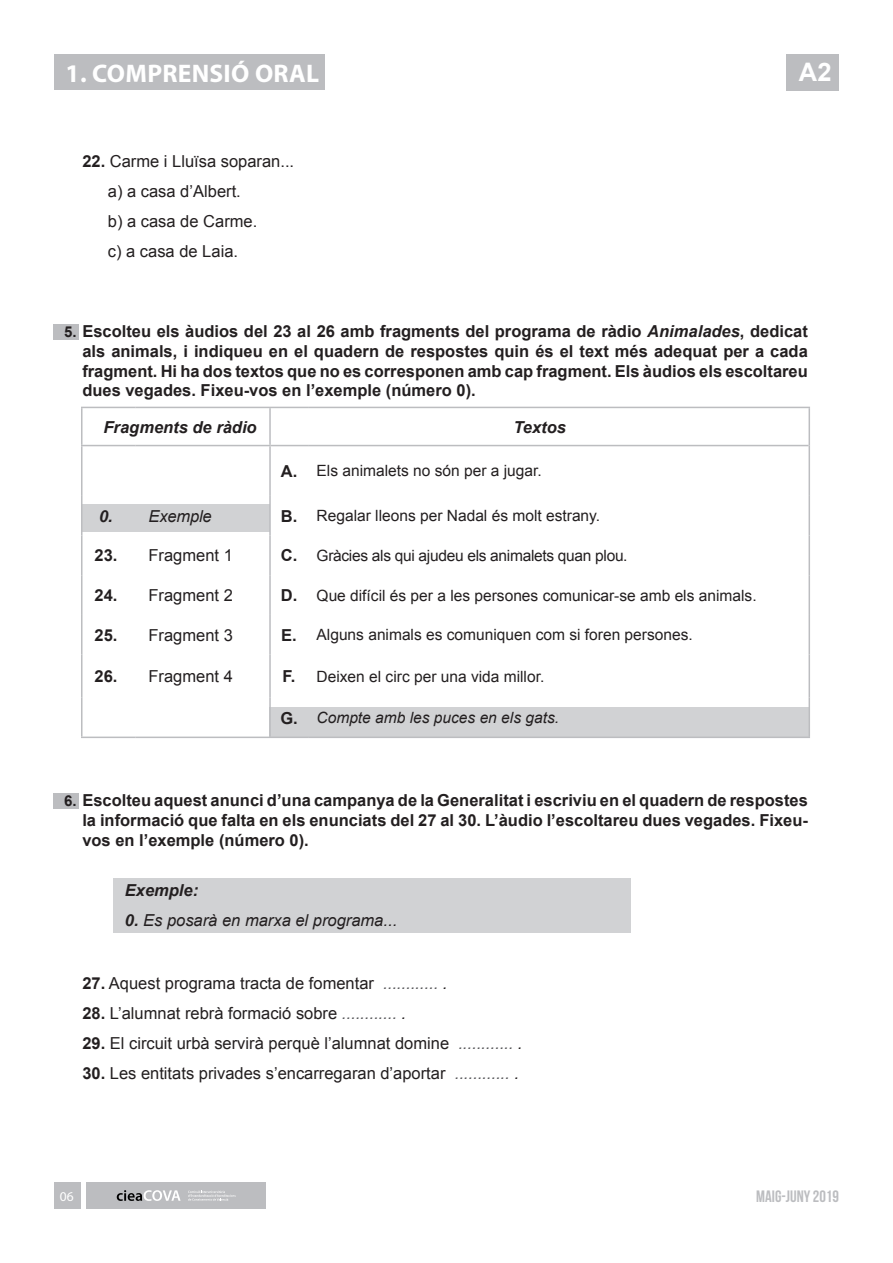
<style>
.page{position:relative;width:893px;height:1263px;background:#fff}
.page>*{position:absolute;margin:0;border:0;box-sizing:border-box;transform-origin:0 0}
.t1{font:700 25.5px "Myriad Pro";letter-spacing:.01em;color:#fff}
.t2{font:700 25.5px "Arial";color:#fff}
.SUBENUNCIAT{font:700 16.5px/19.8px "Arial";color:#231f20;text-align:justify}
.V_F{font:16.5px "Arial";color:#231f20}
.TABLA_Contenido_celd{font:16.5px "Arial";color:#231f20}
.V_F-2{font:italic 16.5px "Arial";color:#231f20}
.TABLA_Contenido_celd-2{font:italic 700 16.5px "Arial";color:#231f20}
.TABLA_CABECERA_1_BAT{font:700 16.5px "Arial";color:#231f20}
.SUB_ENUNCIAT{font:700 16.5px "Bebas Neue";color:#bcbdc0}
.TABLA_Contenido_celd-3{font:700 16.5px "Arial";color:#231f20}
.V_F-3{font:italic 700 16.5px "Arial";color:#231f20}
.TABLA_Contenido_celd-4{font:italic 16.5px "Arial";letter-spacing:-.01em;color:#231f20}
.TABLA_CABECERA_1_BAT-2{font:15.6px "Arial";color:#231f20}
.TABLA_CABECERA_1_BAT-3{font:15.6px "Arial";letter-spacing:-.02em;color:#231f20}
.TABLA_CABECERA_1_BAT-4{font:italic 15.6px "Arial";color:#231f20}
.t3{font:13.5px "Myriad Pro";color:#fff}
.s1{font-weight:700}
.s2{font-size:15px}
.s3{font-style:italic}
.s4{font-style:italic;color:#5a5a5d}
</style>
<div class="page">
<div style="left:54px;top:1182px;width:27px;height:27px;background:#bcbdc0"></div>
<div style="left:87px;top:1182px;width:179px;height:27px;background:#bcbdc0"></div>
<svg style="left:117px;top:1190px;width:64px;height:11px"></svg>
<svg style="left:188px;top:1190px;width:48px;height:10px"></svg>
<div style="left:787px;top:54px;width:52px;height:37px;background:#bcbdc0"></div>
<div style="left:270px;top:707px;width:540px;height:30px;background:#d1d2d4"></div>
<div style="left:83px;top:504px;width:187px;height:27px;background:#d1d2d4"></div>
<div style="left:113px;top:878px;width:517px;height:54px;background:#d1d2d4"></div>
<div style="left:53px;top:324px;width:26px;height:15px;background:#bcbdc0"></div>
<div style="left:53px;top:793px;width:26px;height:15px;background:#bcbdc0"></div>
<hr style="left:808px;top:446px;width:2px;height:50px;background:#bcbdc0">
<hr style="left:808px;top:496px;width:2px;height:40px;background:#bcbdc0">
<hr style="left:808px;top:535px;width:2px;height:40px;background:#bcbdc0">
<hr style="left:808px;top:575px;width:2px;height:40px;background:#bcbdc0">
<hr style="left:808px;top:615px;width:2px;height:40px;background:#bcbdc0">
<hr style="left:808px;top:655px;width:2px;height:43px;background:#bcbdc0">
<hr style="left:808px;top:698px;width:2px;height:39px;background:#bcbdc0">
<hr style="left:270px;top:737px;width:38px;height:1px;background:#bcbdc0">
<hr style="left:308px;top:737px;width:502px;height:1px;background:#bcbdc0">
<hr style="left:270px;top:407px;width:38px;height:1px;background:#bcbdc0">
<hr style="left:308px;top:407px;width:502px;height:1px;background:#bcbdc0">
<hr style="left:808px;top:408px;width:2px;height:38px;background:#bcbdc0">
<hr style="left:81px;top:445px;width:55px;height:1px;background:#bcbdc0">
<hr style="left:136px;top:445px;width:135px;height:1px;background:#bcbdc0">
<hr style="left:81px;top:407px;width:55px;height:1px;background:#bcbdc0">
<hr style="left:81px;top:408px;width:1px;height:37px;background:#bcbdc0">
<hr style="left:136px;top:407px;width:134px;height:1px;background:#bcbdc0">
<hr style="left:269px;top:408px;width:2px;height:37px;background:#bcbdc0">
<hr style="left:81px;top:446px;width:1px;height:50px;background:#bcbdc0">
<hr style="left:269px;top:446px;width:2px;height:50px;background:#bcbdc0">
<hr style="left:81px;top:496px;width:1px;height:40px;background:#bcbdc0">
<hr style="left:269px;top:496px;width:2px;height:40px;background:#bcbdc0">
<hr style="left:81px;top:535px;width:1px;height:40px;background:#bcbdc0">
<hr style="left:269px;top:535px;width:2px;height:40px;background:#bcbdc0">
<hr style="left:81px;top:575px;width:1px;height:40px;background:#bcbdc0">
<hr style="left:269px;top:575px;width:2px;height:40px;background:#bcbdc0">
<hr style="left:81px;top:615px;width:1px;height:40px;background:#bcbdc0">
<hr style="left:269px;top:615px;width:2px;height:40px;background:#bcbdc0">
<hr style="left:81px;top:655px;width:1px;height:43px;background:#bcbdc0">
<hr style="left:269px;top:655px;width:2px;height:43px;background:#bcbdc0">
<hr style="left:81px;top:698px;width:1px;height:39px;background:#bcbdc0">
<hr style="left:269px;top:698px;width:2px;height:39px;background:#bcbdc0">
<hr style="left:81px;top:737px;width:55px;height:1px;background:#bcbdc0">
<hr style="left:136px;top:737px;width:134px;height:1px;background:#bcbdc0">
<hr style="left:271px;top:445px;width:37px;height:1px;background:#bcbdc0">
<hr style="left:308px;top:445px;width:500px;height:1px;background:#bcbdc0">
<div style="left:54px;top:54px;width:270px;height:35px;background:#bcbdc0"></div>
<p class="t1" style="left:66px;top:57px;width:255px">1. COMPRENSIÓ ORAL</p>
<p class="V_F" style="left:82px;top:151px;width:213px"><span class="s1">22.</span> Carme i Lluïsa soparan...</p>
<p class="V_F" style="left:108px;top:181px;width:134px">a) a casa d’Albert.</p>
<p class="V_F" style="left:108px;top:211px;width:151px">b) a casa de Carme.</p>
<p class="V_F" style="left:108px;top:241px;width:132px">c) a casa de Laia.</p>
<h1 class="t2" style="left:799px;top:56px;width:34px">A2</h1>
<p class="SUBENUNCIAT" style="left:82px;top:322px;width:727px;text-indent:-18px"><span class="s2">5.</span> Escolteu els àudios del 23 al 26 amb fragments del programa de ràdio <span class="s3">Animalades</span>, dedicat als animals, i indiqueu en el quadern de respostes quin és el text més adequat per a cada fragment. Hi ha dos textos que no es corresponen amb cap fragment. Els àudios els escoltareu dues vegades. Fixeu-vos en l’exemple (número 0).</p>
<p class="TABLA_Contenido_celd-2" style="left:104px;top:416px;width:155px">Fragments de ràdio</p>
<p class="TABLA_Contenido_celd-2" style="left:513px;top:416px;width:54px">Textos</p>
<p class="TABLA_CABECERA_1_BAT" style="left:281px;top:460px;width:18px">A.</p>
<p class="TABLA_CABECERA_1_BAT-2" style="left:317px;top:461px;width:227px">Els animalets no són per a jugar.</p>
<p class="TABLA_Contenido_celd-2" style="left:99px;top:505px;width:15px">0.</p>
<p class="TABLA_Contenido_celd-4" style="left:149px;top:505px;width:65px">Exemple</p>
<p class="TABLA_CABECERA_1_BAT" style="left:281px;top:505px;width:18px">B.</p>
<p class="TABLA_CABECERA_1_BAT-2" style="left:317px;top:506px;width:285px">Regalar lleons per Nadal és molt estrany.</p>
<p class="TABLA_Contenido_celd-3" style="left:95px;top:545px;width:24px">23.</p>
<p class="TABLA_Contenido_celd" style="left:149px;top:545px;width:86px">Fragment 1</p>
<p class="TABLA_CABECERA_1_BAT" style="left:281px;top:545px;width:18px">C.</p>
<p class="TABLA_CABECERA_1_BAT-3" style="left:317px;top:545px;width:313px">Gràcies als qui ajudeu els animalets quan plou.</p>
<p class="TABLA_Contenido_celd-3" style="left:95px;top:584px;width:24px">24.</p>
<p class="TABLA_Contenido_celd" style="left:149px;top:584px;width:86px">Fragment 2</p>
<p class="TABLA_CABECERA_1_BAT" style="left:281px;top:584px;width:18px">D.</p>
<p class="TABLA_CABECERA_1_BAT-2" style="left:317px;top:585px;width:442px">Que difícil és per a les persones comunicar-se amb els animals.</p>
<p class="TABLA_Contenido_celd-3" style="left:95px;top:624px;width:24px">25.</p>
<p class="TABLA_Contenido_celd" style="left:149px;top:624px;width:86px">Fragment 3</p>
<p class="TABLA_CABECERA_1_BAT" style="left:281px;top:624px;width:17px">E.</p>
<p class="TABLA_CABECERA_1_BAT-2" style="left:317px;top:625px;width:378px">Alguns animals es comuniquen com si foren persones.</p>
<p class="TABLA_Contenido_celd-3" style="left:95px;top:665px;width:24px">26.</p>
<p class="TABLA_Contenido_celd" style="left:149px;top:665px;width:86px">Fragment 4</p>
<p class="TABLA_CABECERA_1_BAT" style="left:283px;top:665px;width:14px">F.</p>
<p class="TABLA_CABECERA_1_BAT-2" style="left:317px;top:666px;width:229px">Deixen el circ per una vida millor.</p>
<p class="TABLA_CABECERA_1_BAT" style="left:280px;top:707px;width:19px">G.</p>
<p class="TABLA_CABECERA_1_BAT-4" style="left:317px;top:707px;width:244px">Compte amb les puces en els gats.</p>
<p class="SUBENUNCIAT" style="left:82px;top:791px;width:727px;text-indent:-18px"><span class="s2">6.</span> Escolteu aquest anunci d’una campanya de la Generalitat i escriviu en el quadern de respostes la informació que falta en els enunciats del 27 al 30. L’àudio l’escoltareu dues vegades. Fixeu&shy;vos en l’exemple (número 0).</p>
<p class="V_F-3" style="left:125px;top:879px;width:75px">Exemple:</p>
<p class="V_F-2" style="left:125px;top:909px;width:274px"><span class="s1">0.</span> Es posarà en marxa el programa...</p>
<p class="V_F" style="left:82px;top:972px;width:367px"><span class="s1">27.</span> Aquest programa tracta de fomentar <span class="s4">............</span> <span class="s3">.</span></p>
<p class="V_F" style="left:82px;top:1002px;width:325px"><span class="s1">28.</span> L’alumnat rebrà formació sobre <span class="s4">............</span> <span class="s3">.</span></p>
<p class="V_F" style="left:82px;top:1032px;width:442px"><span class="s1">29.</span> El circuit urbà servirà perquè l’alumnat domine <span class="s4">............</span> <span class="s3">.</span></p>
<p class="V_F" style="left:82px;top:1062px;width:438px"><span class="s1">30.</span> Les entitats privades s’encarregaran d’aportar <span class="s4">............</span> <span class="s3">.</span></p>
<p class="t3" style="left:60px;top:1188px;width:15px">06</p>
<p class="SUB_ENUNCIAT" style="left:756px;top:1187px;width:84px">MAIG-JUNY 2019</p>
</div>
